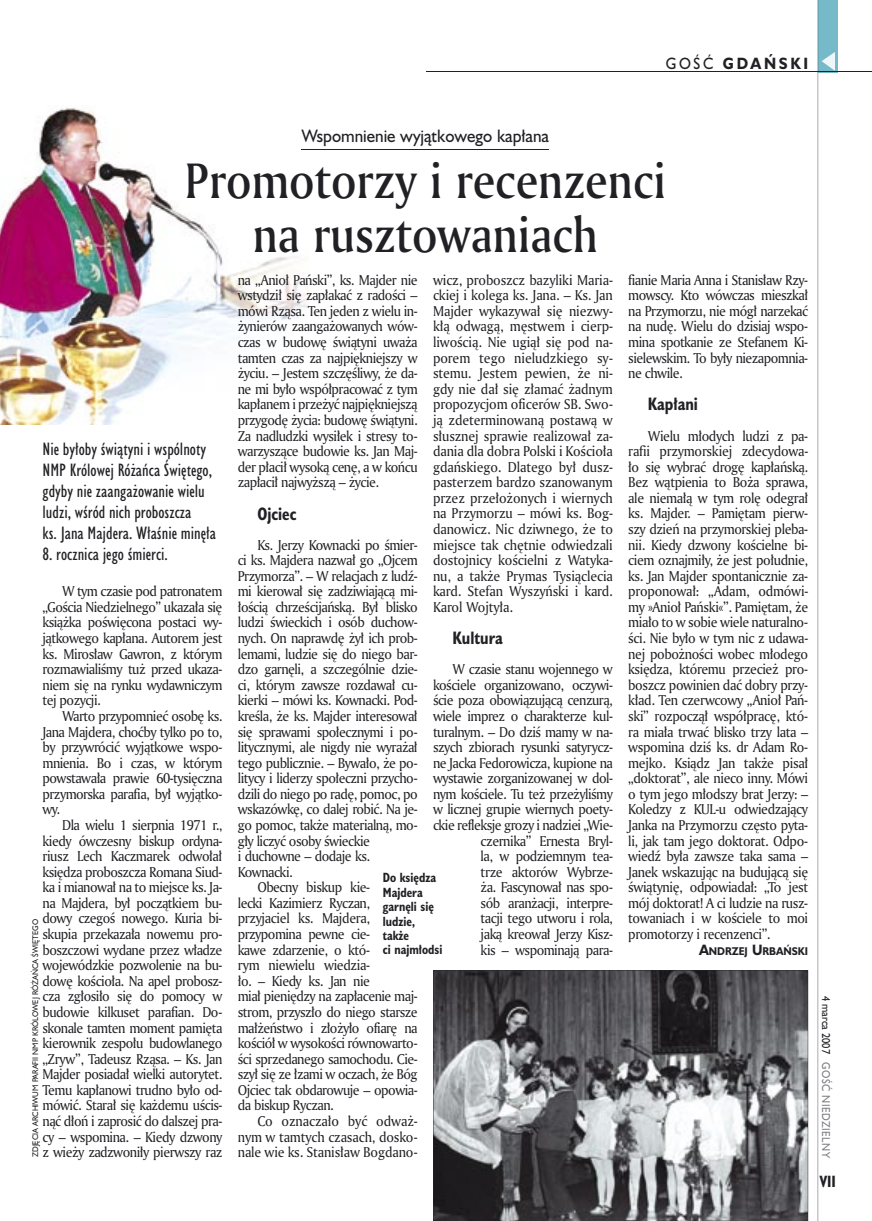
<style>
.page{position:relative;width:872px;height:1221px;background:#fff}
.page>*{position:absolute;margin:0;border:0;box-sizing:border-box;transform-origin:0 0}
.t1{font:48px/54px "Amerigo Md PL";color:#212125;text-align:center;scale:.9 1}
.t2{font:16.5px/21px "Humanst 521 Cn PL";color:#212125}
.t3{font:16.5px "Humanst 521 PL";color:#212125;scale:.94 1}
.t4{font:700 16.5px "Humanst 521 Cn PL";color:#212125;scale:.94 1}
.t5{font:700 15px "Humanst 521 PL";letter-spacing:.2em;color:#212125;scale:.9 1}
.t6{font:700 15px "Humanst 521 Cn PL";color:#212125;scale:.94 1}
.t7{font:13.8px/15.6px "Amerigo PL";letter-spacing:-.04em;color:#212125;text-align:justify;scale:.94 1}
.t8{font:13.8px "Amerigo PL";letter-spacing:-.01em;color:#212125;scale:.94 1}
.t9{font:700 12.3px/14.4px "Humanst 521 Cn PL";color:#212125;scale:.94 1}
.t10{font:10.5px "Humanst 521 PL";letter-spacing:.05em;color:#7f7e83;scale:.9 1}
.t11{font:10.5px "Humanst 521 PL";color:#212125;scale:.9 1}
.t12{font:700 10.35px "Humanst 521 PL";color:#212125;scale:.9 1}
.t13{font:7.5px "Humanst 521 PL";color:#212125;scale:.94 1}
.s1{font-weight:400}
.s2{font-size:13.8px}
</style>
<div class="page">
<div style="left:818px;top:0;width:19px;height:72px;background:#76baca"></div>
<hr style="left:817px;top:0;width:1px;height:1220px;background:#212125">
<svg style="left:821px;top:52px;width:14px;height:19px"></svg>
<hr style="left:425px;top:72px;width:447px;height:1px;background:#212125">
<img style="left:0;top:108px;width:309px;height:317px">
<hr style="left:302px;top:149px;width:247px;height:1px;background:#212125">
<svg style="left:433px;top:970px;width:375px;height:250px;background:#6e6e71"></svg>
<p class="t5" style="left:666px;top:53px;width:160px"><span class="s1">GOŚĆ</span> GDAŃSKI</p>
<p class="t3" style="left:302px;top:124px;width:264px">Wspomnienie wyjątkowego kapłana</p>
<h1 class="t1" style="left:185px;top:152px;width:536px">Promotorzy i recenzenci na rusztowaniach</h1>
<p class="t2" style="left:43px;top:438px;width:175px">Nie byłoby świątyni i wspólnoty<br>NMP Królowej Różańca Świętego, gdyby nie zaangażowanie wielu ludzi, wśród nich proboszcza<br>ks. Jana Majdera. Właśnie minęła</p>
<p class="t2" style="left:43px;top:543px;width:127px">8. rocznica jego śmierci.</p>
<p class="t7" style="left:43px;top:583px;width:193px;text-indent:20px">W tym czasie pod patronatem „Gościa Niedzielnego” ukazała się książka poświęcona postaci wy&shy;jątkowego kapłana. Autorem jest ks. Mirosław Gawron, z którym rozmawialiśmy tuż przed ukaza&shy;niem się na rynku wydawniczym tej pozycji.</p>
<p class="t7" style="left:43px;top:707px;width:193px;text-indent:20px">Warto przypomnieć osobę ks.<br>Jana Majdera, choćby tylko po to, by przywrócić wyjątkowe wspo&shy;mnienia. Bo i czas, w którym powstawała prawie 60-tysięczna przymorska parafia, był wyjątko&shy;wy.</p>
<p class="t7" style="left:43px;top:816px;width:193px;text-indent:20px">Dla wielu 1 sierpnia 1971 r., kiedy ówczesny biskup ordyna&shy;riusz Lech Kaczmarek odwołał księdza proboszcza Romana Siud&shy;ka i mianował na to miejsce ks. Ja&shy;na Majdera, był początkiem bu&shy;dowy czegoś nowego. Kuria bi&shy;skupia przekazała nowemu pro&shy;boszczowi wydane przez władze wojewódzkie pozwolenie na bu&shy;dowę kościoła. Na apel probosz&shy;cza zgłosiło się do pomocy w budowie kilkuset parafian. Do&shy;skonale tamten moment pamięta kierownik zespołu budowlanego „Zryw”, Tadeusz Rząsa. – Ks. Jan Majder posiadał wielki autorytet.<br>Temu kapłanowi trudno było od&shy;mówić. Starał się każdemu uścis&shy;nąć dłoń i zaprosić do dalszej pra&shy;cy – wspomina. – Kiedy dzwony z wieży zadzwoniły pierwszy raz</p>
<p class="t13" style="left:30px;top:1156px;width:255px;rotate:-90deg">ZDJĘCIA ARCHIWUM PARAFII NMP KRÓLOWEJ RÓŻAŃCA ŚWIĘTEGO</p>
<p class="t7" style="left:238px;top:271px;width:193px">na „Anioł Pański”, ks. Majder nie wstydził się zapłakać z radości – mówi Rząsa. Ten jeden z wielu in&shy;żynierów zaangażowanych wów&shy;czas w budowę świątyni uważa tamten czas za najpiękniejszy w życiu. – Jestem szczęśliwy, że da&shy;ne mi było współpracować z tym kapłanem i przeżyć najpiękniejszą przygodę życia: budowę świątyni.<br>Za nadludzki wysiłek i stresy to&shy;warzyszące budowie ks. Jan Maj&shy;der płacił wysoką cenę, a w końcu zapłacił najwyższą – życie.</p>
<p class="t4" style="left:257px;top:502px;width:43px">Ojciec</p>
<p class="t7" style="left:257px;top:536px;width:172px">Ks. Jerzy Kownacki po śmier-</p>
<p class="t7" style="left:238px;top:552px;width:193px">ci ks. Majdera nazwał go „Ojcem</p>
<p class="t7" style="left:238px;top:567px;width:193px">Przymorza”. – W relacjach z ludź-</p>
<p class="t7" style="left:238px;top:583px;width:193px">mi kierował się zadziwiającą mi-</p>
<p class="t7" style="left:238px;top:598px;width:193px">łością chrześcijańską. Był blisko</p>
<p class="t7" style="left:238px;top:614px;width:193px">ludzi świeckich i osób duchow-</p>
<p class="t7" style="left:238px;top:630px;width:193px">nych. On naprawdę żył ich prob-</p>
<p class="t7" style="left:238px;top:645px;width:193px">lemami, ludzie się do niego bar-</p>
<p class="t7" style="left:238px;top:661px;width:193px">dzo garnęli, a szczególnie dzie-</p>
<p class="t7" style="left:238px;top:676px;width:193px">ci, którym zawsze rozdawał cu-</p>
<p class="t7" style="left:238px;top:692px;width:193px">kierki – mówi ks. Kownacki. Pod-</p>
<p class="t7" style="left:238px;top:707px;width:193px">kreśla, że ks. Majder interesował</p>
<p class="t7" style="left:238px;top:723px;width:193px">się sprawami społecznymi i po-</p>
<p class="t7" style="left:238px;top:739px;width:193px">litycznymi, ale nigdy nie wyrażał</p>
<p class="t7" style="left:238px;top:754px;width:193px">tego publicznie. – Bywało, że po-</p>
<p class="t7" style="left:238px;top:770px;width:193px">litycy i liderzy społeczni przycho-</p>
<p class="t7" style="left:238px;top:785px;width:193px">dzili do niego po radę, pomoc, po</p>
<p class="t7" style="left:238px;top:801px;width:193px">wskazówkę, co dalej robić. Na je-</p>
<p class="t7" style="left:238px;top:816px;width:193px">go pomoc, także materialną, mo-</p>
<p class="t7" style="left:238px;top:832px;width:142px">gły liczyć osoby świeckie</p>
<p class="t7" style="left:238px;top:848px;width:142px">i duchowne – dodaje ks.</p>
<p class="t7" style="left:238px;top:863px;width:60px">Kownacki.</p>
<p class="t7" style="left:257px;top:879px;width:121px">Obecny biskup kie-</p>
<p class="t7" style="left:238px;top:894px;width:142px">lecki Kazimierz Ryczan,</p>
<p class="t7" style="left:238px;top:910px;width:142px">przyjaciel ks. Majdera,</p>
<p class="t7" style="left:238px;top:925px;width:142px">przypomina pewne cie-</p>
<p class="t7" style="left:238px;top:941px;width:142px">kawe zdarzenie, o któ-</p>
<p class="t7" style="left:238px;top:957px;width:142px">rym niewielu wiedzia-</p>
<p class="t7" style="left:238px;top:972px;width:142px">ło. – Kiedy ks. Jan nie</p>
<p class="t7" style="left:238px;top:988px;width:193px">miał pieniędzy na zapłacenie maj-</p>
<p class="t7" style="left:238px;top:1003px;width:193px">strom, przyszło do niego starsze</p>
<p class="t7" style="left:238px;top:1019px;width:193px">małżeństwo i złożyło ofiarę na</p>
<p class="t7" style="left:238px;top:1034px;width:193px">kościół w wysokości równowarto-</p>
<p class="t7" style="left:238px;top:1050px;width:193px">ści sprzedanego sa mochodu. Cie-</p>
<p class="t7" style="left:238px;top:1066px;width:193px">szył się ze łzami w oczach, że Bóg</p>
<p class="t7" style="left:238px;top:1081px;width:193px">Ojciec tak obdarowuje – opowia-</p>
<p class="t7" style="left:238px;top:1097px;width:104px">da biskup Ryczan.</p>
<p class="t8" style="left:257px;top:1111px;width:172px">Co oznaczało być odważ-</p>
<p class="t8" style="left:238px;top:1127px;width:193px">nym w tamtych czasach, dosko-</p>
<p class="t8" style="left:238px;top:1142px;width:193px">nale wie ks. Stanisław Bogdano-</p>
<p class="t7" style="left:433px;top:271px;width:193px">wicz, proboszcz bazyliki Maria&shy;ckiej i kolega ks. Jana. – Ks. Jan Majder wykazywał się niezwy&shy;kłą odwagą, męstwem i cierp&shy;liwością. Nie ugiął się pod na&shy;porem tego nieludzkiego sy&shy;stemu. Jestem pewien, że ni&shy;gdy nie dał się złamać żadnym propozycjom oficerów SB. Swo&shy;ją zdeterminowaną postawą w słusznej sprawie realizował za&shy;dania dla dobra Polski i Kościoła gdańskiego. Dlatego był dusz&shy;pasterzem bardzo szanowanym przez przełożonych i wiernych na Przymorzu – mówi ks. Bog&shy;danowicz. Nic dziwnego, że to miejsce tak chętnie odwiedzali dostojnicy kościelni z Watyka&shy;nu, a także Prymas Tysiąclecia kard. Stefan Wyszyński i kard.<br>Karol Wojtyła.</p>
<p class="t4" style="left:452px;top:626px;width:55px">Kultura</p>
<p class="t7" style="left:433px;top:661px;width:193px;text-align:right">W czasie stanu wojennego w kościele organizowano, oczywi&shy;ście poza obowiązującą cenzurą, wiele imprez o charakterze kul&shy;turalnym. – Do dziś mamy w na&shy;szych zbiorach rysunki satyrycz&shy;ne Jacka Fedorowicza, kupione na wystawie zorganizowanej w dol&shy;nym kościele. Tu też przeżyliśmy w licznej grupie wiernych poety&shy;ckie refleksje grozy i nadziei „Wie&shy;czernika” Ernesta Bryl-<br>la, w podziemnym tea-<br>trze aktorów Wybrze-<br>ża. Fascynował nas spo-<br>sób aranżacji, interpre-<br>tacji tego utworu i rola,<br>jaką kreował Jerzy Kisz-<br>kis – wspominają para-</p>
<p class="t9" style="left:383px;top:870px;width:65px">Do księdza<br>Majdera garnęli się ludzie, także<br>ci najmłodsi</p>
<p class="t7" style="left:628px;top:271px;width:193px">fianie Maria Anna i Stanisław Rzy&shy;mowscy. Kto wówczas mieszkał na Przymorzu, nie mógł narzekać na nudę. Wielu do dzisiaj wspo&shy;mina spotkanie ze Stefanem Ki&shy;sielewskim. To były niezapomnia&shy;ne chwile.</p>
<p class="t4" style="left:648px;top:393px;width:55px">Kapłani</p>
<p class="t7" style="left:628px;top:427px;width:193px;text-indent:20px">Wielu młodych ludzi z pa&shy;rafii przymorskiej zdecydowa&shy;ło się wybrać drogę kapłańską.<br>Bez wątpienia to Boża sprawa, ale niemałą w tym rolę odegrał ks. Majder. – Pamiętam pierw&shy;szy dzień na przymorskiej pleba&shy;nii. Kiedy dzwony kościelne bi&shy;ciem oznajmiły, że jest południe, ks. Jan Majder spontanicznie za&shy;proponował: „Adam, odmówi&shy;my »Anioł Pański«”. Pamiętam, że miało to w sobie wiele naturalno&shy;ści. Nie było w tym nic z udawa&shy;nej pobożności wobec młodego księdza, któremu przecież pro&shy;boszcz powinien dać dobry przy&shy;kład. Ten czerwcowy „Anioł Pań&shy;ski” rozpoczął współpracę, któ&shy;ra miała trwać blisko trzy lata – wspomina dziś ks. dr Adam Ro&shy;mejko. Ksiądz Jan także pisał „doktorat”, ale nieco inny. Mówi o tym jego młodszy brat Jerzy: – Koledzy z KUL-u odwiedzający Janka na Przymorzu często pyta&shy;li, jak tam jego doktorat. Odpo&shy;wiedź była zawsze taka sama – Janek wskazując na budującą się świątynię, odpowiadał: „To jest mój doktorat! A ci ludzie na rusz&shy;towaniach i w kościele to moi promotorzy i recenzenci”.</p>
<p class="t12" style="left:699px;top:943px;width:123px"><span class="s2">A</span>NDRZEJ <span class="s2">U</span>RBAŃSKI</p>
<p class="t11" style="left:833px;top:995px;width:66px;rotate:90deg">4 marca 2007</p>
<p class="t10" style="left:833px;top:1062px;width:108px;rotate:90deg">GOŚĆ NIEDZIELNY</p>
<p class="t6" style="left:819px;top:1171px;width:19px">VII</p>
</div>
